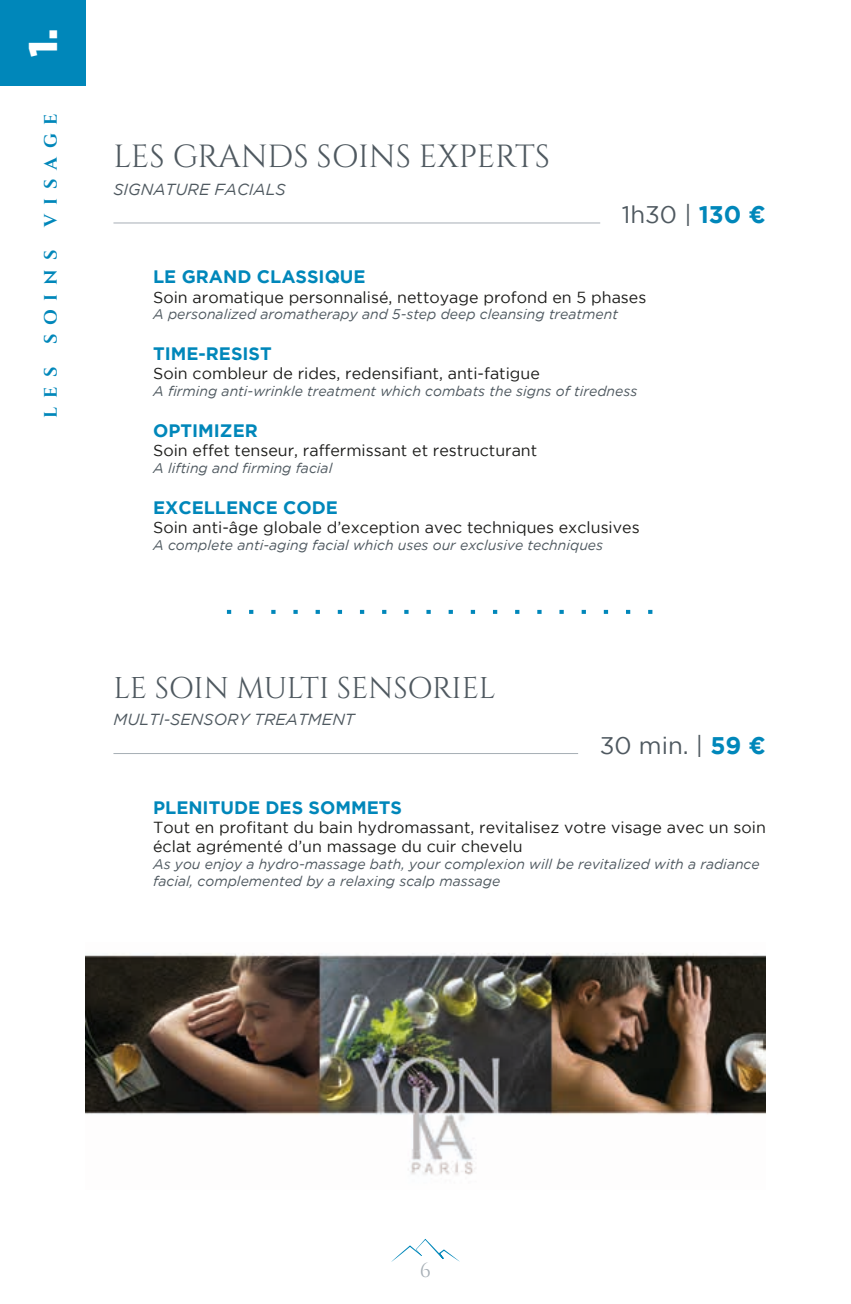
<style>
.page{position:relative;width:851px;height:1304px;background:#fff}
.page>*{position:absolute;margin:0;border:0;box-sizing:border-box;transform-origin:0 0}
.t1{font:900 40px "Gotham";color:#fff}
.t2{font:32px "Cinzel";color:#4f5960}
.t3{font:30px "Cinzel";letter-spacing:-.01em;color:#4f5960}
.t4{font:24px "Gotham";color:#4f5960}
.t5{font:20px "Cinzel";color:#a6aeb5}
.t6{font:700 18px "Gotham";color:#0087ba}
.t7{font:700 18px "Cinzel";letter-spacing:.5em;color:#0087ba}
.t8{font:16px/19.2px "Gotham";color:#1d1d1b}
.t9{font:italic 16px "Gotham";color:#4f5960}
.t10{font:italic 14px/16.8px "Gotham";color:#4f5960}
.s1{font-weight:700;color:#0087ba}
</style>
<div class="page">
<svg style="left:391px;top:1239px;width:68px;height:23px"></svg>
<hr style="left:113px;top:222px;width:487px;height:1px;background:#a6aeb5">
<svg style="left:227px;top:610px;width:425px;height:4px"></svg>
<hr style="left:113px;top:753px;width:465px;height:1px;background:#a6aeb5">
<div style="left:0;top:0;width:85px;height:85px;background:#0087ba"></div>
<img style="left:85px;top:953px;width:680px;height:222px">
<h1 class="t1" style="left:20px;top:57px;width:30px;rotate:-90deg">1.</h1>
<p class="t7" style="left:40px;top:227px;width:115px;rotate:-90deg">VISAGE</p>
<p class="t7" style="left:40px;top:344px;width:96px;rotate:-90deg">SOINS</p>
<p class="t7" style="left:40px;top:418px;width:52px;rotate:-90deg">LES</p>
<h2 class="t2" style="left:113px;top:138px;width:438px">LES GRANDS SOINS EXPERTS</h2>
<p class="t9" style="left:113px;top:180px;width:174px">SIGNATURE FACIALS</p>
<h3 class="t4" style="left:621px;top:202px;width:145px">1h30 | <span class="s1">130 ¤</span></h3>
<p class="t6" style="left:153px;top:267px;width:214px">LE GRAND CLASSIQUE</p>
<p class="t8" style="left:153px;top:287px;width:494px">Soin aromatique personnalisé, nettoyage profond en 5 phases</p>
<p class="t10" style="left:153px;top:306px;width:466px">A personalized aromatherapy and 5-step deep cleansing treatment</p>
<p class="t6" style="left:153px;top:343px;width:120px">TIME-RESIST</p>
<p class="t8" style="left:153px;top:364px;width:388px">Soin combleur de rides, redensifiant, anti-fatigue</p>
<p class="t10" style="left:153px;top:383px;width:485px">A firming anti-wrinkle treatment which combats the signs of tiredness</p>
<p class="t6" style="left:153px;top:420px;width:106px">OPTIMIZER</p>
<p class="t8" style="left:153px;top:441px;width:385px">Soin effet tenseur, raffermissant et restructurant</p>
<p class="t10" style="left:153px;top:460px;width:181px">A lifting and firming facial</p>
<p class="t6" style="left:153px;top:497px;width:186px">EXCELLENCE CODE</p>
<p class="t8" style="left:153px;top:518px;width:488px">Soin anti-âge globale d’exception avec techniques exclusives</p>
<p class="t10" style="left:153px;top:537px;width:451px">A complete anti-aging facial which uses our exclusive techniques</p>
<h3 class="t3" style="left:113px;top:670px;width:383px">LE SOIN MULTI SENSORIEL</h3>
<p class="t9" style="left:113px;top:711px;width:243px">MULTI-SENSORY TREATMENT</p>
<h3 class="t4" style="left:599px;top:732px;width:168px">30 min. | <span class="s1">59 ¤</span></h3>
<p class="t6" style="left:153px;top:797px;width:250px">PLENITUDE DES SOMMETS</p>
<p class="t8" style="left:153px;top:818px;width:614px">Tout en profitant du bain hydromassant, revitalisez votre visage avec un soin éclat agrémenté d’un massage du cuir chevelu</p>
<p class="t10" style="left:153px;top:856px;width:608px">As you enjoy a hydro-massage bath, your complexion will be revitalized with a radiance facial, complemented by a relaxing scalp massage</p>
<h3 class="t5" style="left:420px;top:1259px;width:13px">6</h3>
</div>
